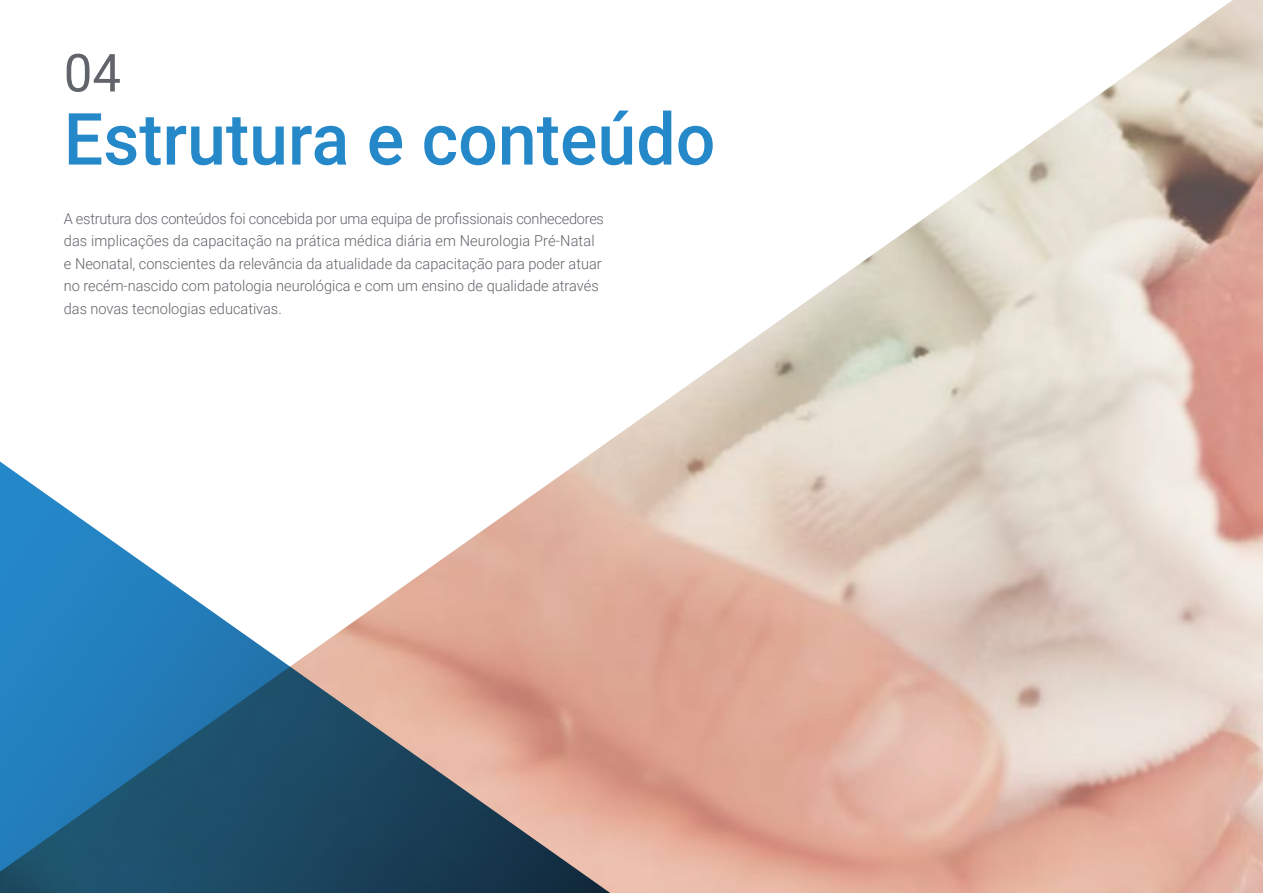
<style>
.page{position:relative;width:1263px;height:893px;background:#fff}
.page>*{position:absolute;margin:0;border:0;box-sizing:border-box;transform-origin:0 0}
.t1{font:500 72px "Roboto";color:#2488c9}
.t2{font:52.5px "Roboto";color:#61646a}
.t3{font:300 15px/22.5px "Roboto";color:#61646a}
</style>
<div class="page">
<img style="left:602px;top:0;width:661px;height:893px">
<svg style="left:0;top:446px;width:640px;height:447px"></svg>
<h2 class="t2" style="left:64px;top:36px;width:59px">04</h2>
<h1 class="t1" style="left:64px;top:89px;width:653px">Estrutura e conteúdo</h1>
<p class="t3" style="left:64px;top:207px;width:542px">A estrutura dos conteúdos foi concebida por uma equipa de profissionais conhecedores das implicações da capacitação na prática médica diária em Neurologia Pré-Natal e Neonatal, conscientes da relevância da atualidade da capacitação para poder atuar no recém-nascido com patologia neurológica e com um ensino de qualidade através das novas tecnologias educativas.</p>
</div>
